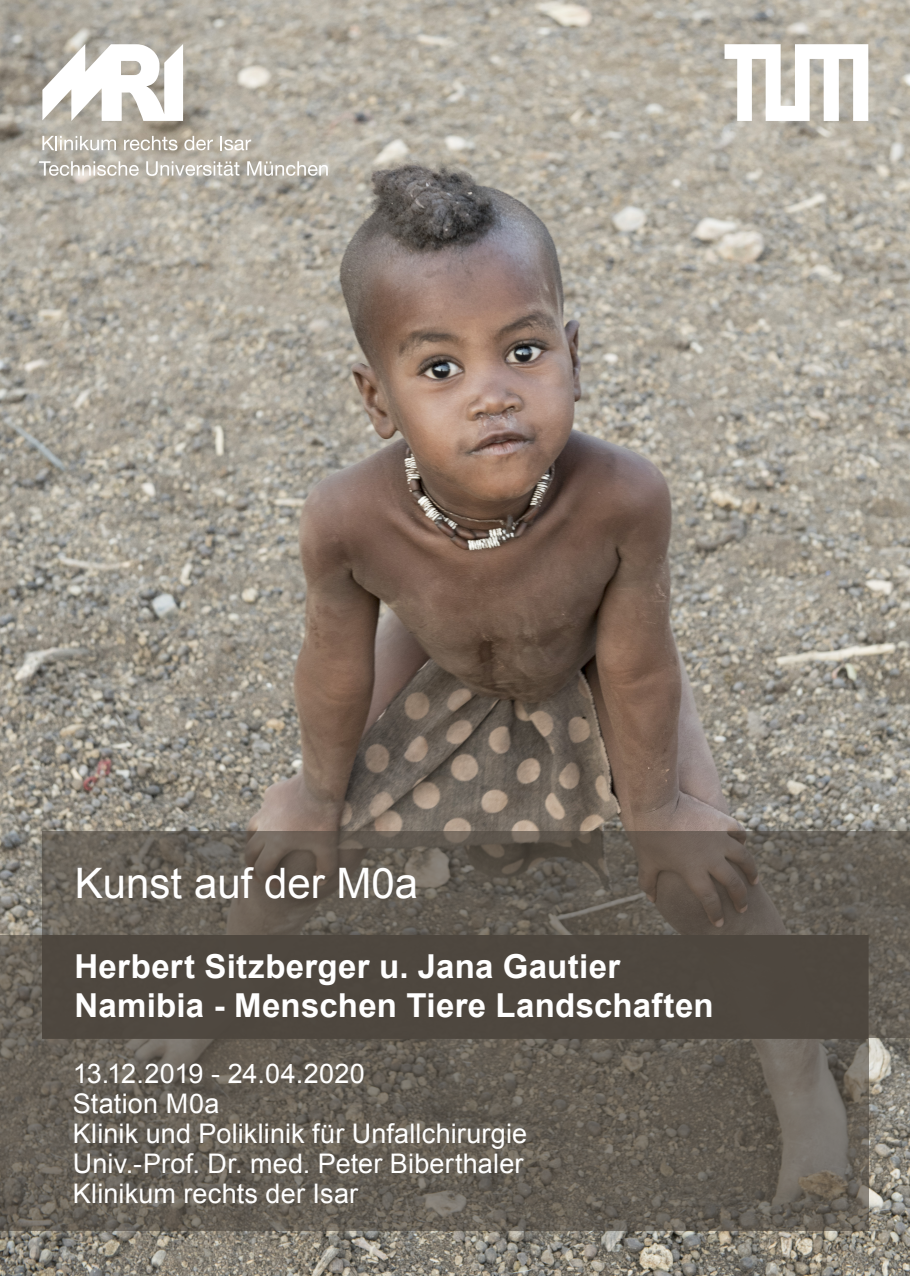
<style>
.page{position:relative;width:910px;height:1276px;background:#fff}
.page>*{position:absolute;margin:0;border:0;box-sizing:border-box;transform-origin:0 0}
.t1{font:42px "Arial";color:#fff}
.t2{font:700 33px "Arial";letter-spacing:.01em;color:#fff}
.t3{font:27px "Arial";letter-spacing:.005em;color:#fff}
</style>
<div class="page">
<img style="left:0;top:0;width:910px;height:1276px">
<svg style="left:0;top:935px;width:868px;height:296px;background:#665f56"></svg>
<svg style="left:43px;top:832px;width:867px;height:206px;background:#645c53"></svg>
<svg style="left:42px;top:136px;width:74px;height:14px"></svg>
<svg style="left:124px;top:136px;width:54px;height:14px"></svg>
<svg style="left:184px;top:136px;width:29px;height:14px"></svg>
<svg style="left:220px;top:136px;width:31px;height:14px"></svg>
<svg style="left:39px;top:161px;width:100px;height:15px"></svg>
<svg style="left:146px;top:161px;width:93px;height:15px"></svg>
<svg style="left:247px;top:161px;width:81px;height:15px"></svg>
<svg style="left:42px;top:44px;width:141px;height:77px"></svg>
<svg style="left:724px;top:44px;width:144px;height:77px"></svg>
<div style="left:43px;top:934px;width:825px;height:104px;background:#4d463e"></div>
<p class="t1" style="left:75px;top:855px;width:345px">Kunst auf der M0a</p>
<p class="t2" style="left:74px;top:944px;width:547px">Herbert Sitzberger u. Jana Gautier</p>
<p class="t2" style="left:74px;top:983px;width:641px">Namibia - Menschen Tiere Landschaften</p>
<p class="t3" style="left:73px;top:1055px;width:293px">13.12.2019 - 24.04.2020</p>
<p class="t3" style="left:73px;top:1085px;width:148px">Station M0a</p>
<p class="t3" style="left:73px;top:1115px;width:456px">Klinik und Poliklinik für Unfallchirurgie</p>
<p class="t3" style="left:73px;top:1145px;width:452px">Univ.-Prof. Dr. med. Peter Biberthaler</p>
<p class="t3" style="left:73px;top:1175px;width:287px">Klinikum rechts der Isar</p>
</div>
